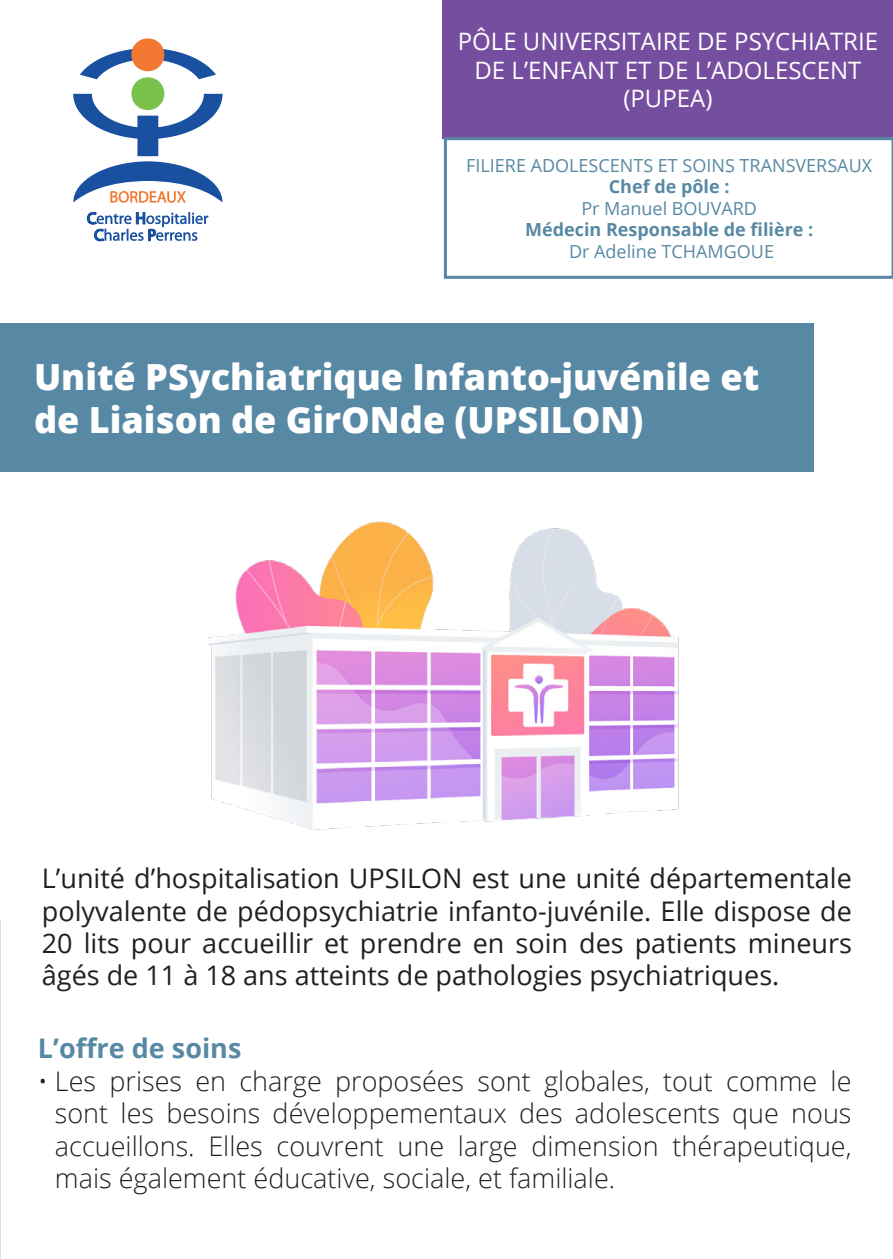
<style>
.page{position:relative;width:893px;height:1259px;background:#fff}
.page>*{position:absolute;margin:0;border:0;box-sizing:border-box;transform-origin:0 0}
.t1{font:800 36px/43.2px "Open Sans";color:#fff}
.t2{font:27px/32.4px "Open Sans";color:#231f20;text-align:justify}
.t3{font:300 27px/32.4px "Open Sans";color:#231f20;text-align:justify}
.t4{font:700 27px "Open Sans";color:#5889a4}
.t5{font:24px/28.8px "Open Sans";color:#fff;text-align:center}
.t6{font:18px "Open Sans";color:#5889a4}
.t7{font:700 18px "Open Sans";color:#5889a4}
</style>
<div class="page">
<div style="left:131px;top:38px;width:33px;height:33px;background:#f37932;border-radius:50%"></div>
<svg style="left:86px;top:211px;width:122px;height:31px"></svg>
<svg style="left:73px;top:48px;width:150px;height:155px"></svg>
<div style="left:443px;top:0;width:450px;height:139px;background:#764e9f"></div>
<div style="left:0;top:323px;width:814px;height:149px;background:#5889a4"></div>
<div style="left:444px;top:137px;width:449px;height:142px;border:3px solid #5889a4"></div>
<img style="left:207px;top:521px;width:472px;height:309px">
<p class="t5" style="left:458px;top:26px;width:422px">PÔLE UNIVERSITAIRE DE PSYCHIATRIE<br>DE L’ENFANT ET DE L’ADOLESCENT</p>
<p class="t5" style="left:623px;top:84px;width:91px">(PUPEA)</p>
<p class="t6" style="left:466px;top:153px;width:407px">FILIERE ADOLESCENTS ET SOINS TRANSVERSAUX</p>
<p class="t7" style="left:609px;top:174px;width:122px">Chef de pôle :</p>
<p class="t6" style="left:581px;top:196px;width:177px">Pr Manuel BOUVARD</p>
<p class="t7" style="left:525px;top:217px;width:290px">Médecin Responsable de filière :</p>
<p class="t6" style="left:569px;top:239px;width:207px">Dr Adeline TCHAMGOUE</p>
<p class="t1" style="left:34px;top:353px;width:727px">Unité PSychiatrique Infanto-juvénile et de Liaison de GirONde (UPSILON)</p>
<p class="t2" style="left:42px;top:861px;width:812px">L’unité d’hospitalisation UPSILON est une unité départementale polyvalente de pédopsychiatrie infanto-juvénile. Elle dispose de 20 lits pour accueillir et prendre en soin des patients mineurs âgés de 11 à 18 ans atteints de pathologies psychiatriques.</p>
<p class="t4" style="left:38px;top:1029px;width:205px">L’offre de soins</p>
<p class="t3" style="left:55px;top:1064px;width:798px;text-indent:-17px">• Les prises en charge proposées sont globales, tout comme le sont les besoins développementaux des adolescents que nous accueillons. Elles couvrent une large dimension thérapeutique, mais également éducative, sociale, et familiale.</p>
</div>
